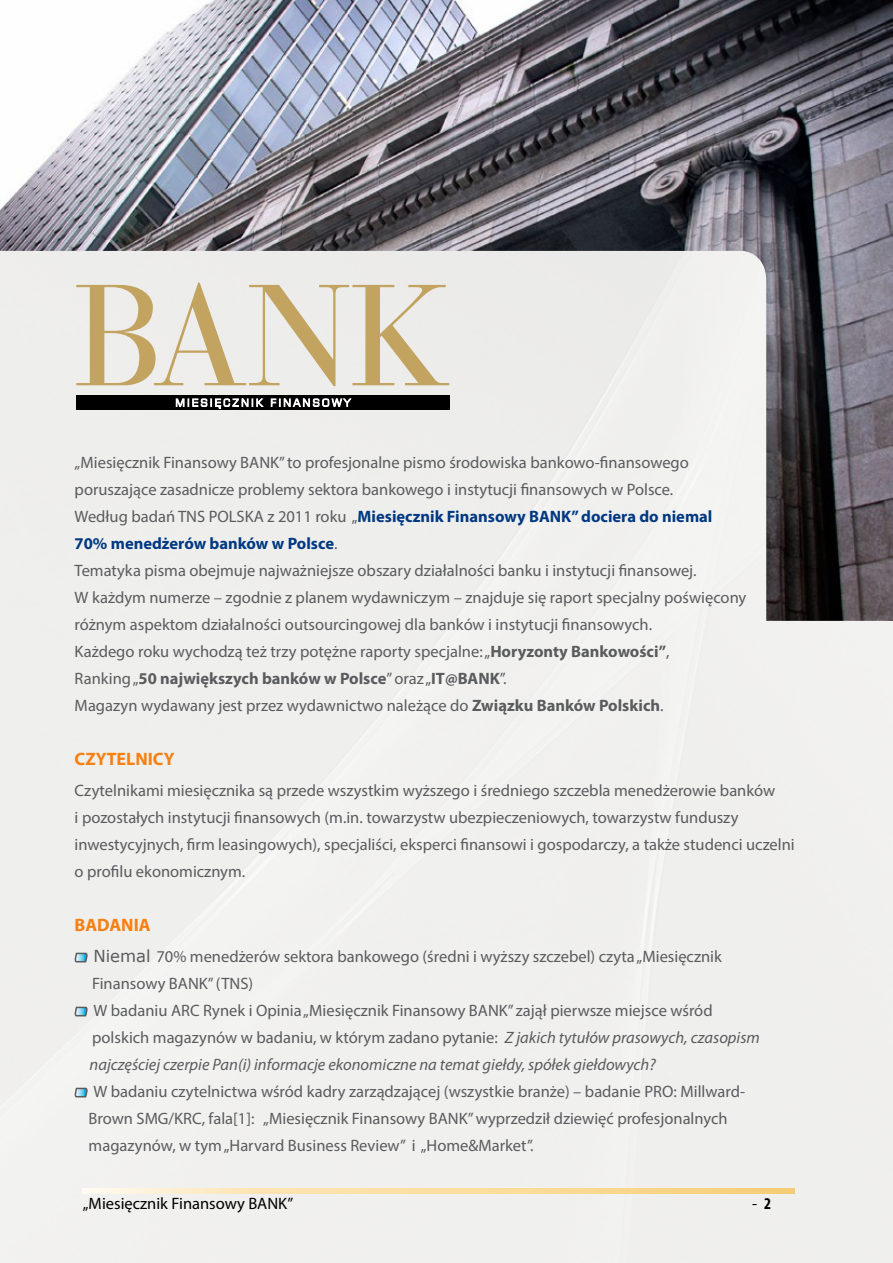
<style>
.page{position:relative;width:893px;height:1263px;background:#fff}
.page>*{position:absolute;margin:0;border:0;box-sizing:border-box;transform-origin:0 0}
.t1{font:700 18px "Myriad Pro";color:#f78012}
.t2{font:16.5px/27px "Myriad Pro";color:#5a5b5d}
.t3{font:16.5px "Myriad Pro";color:#000}
.s1{font-weight:700;color:#003882}
.s2{font-weight:700}
.s3{font-family:"Verdana"}
.s4{font-style:italic}
.s5{font-weight:700;font-stretch:condensed}
</style>
<div class="page">
<svg style="left:83px;top:1188px;width:711px;height:6px;background:#fadfa4"></svg>
<svg style="left:74px;top:952px;width:14px;height:11px"></svg>
<svg style="left:74px;top:1006px;width:14px;height:11px"></svg>
<svg style="left:74px;top:1087px;width:14px;height:11px"></svg>
<img style="left:0;top:0;width:893px;height:621px">
<div style="left:76px;top:396px;width:373px;height:14px;background:#000"></div>
<svg style="left:176px;top:399px;width:87px;height:10px"></svg>
<svg style="left:271px;top:399px;width:80px;height:8px"></svg>
<svg style="left:76px;top:283px;width:373px;height:103px;background:#e1d9c6"></svg>
<p class="t2" style="left:75px;top:449px;width:673px">„Miesięcznik Finansowy BANK” to profesjonalne pismo środowiska bankowo-finansowego poruszające zasadnicze problemy sektora bankowego i instytucji finansowych w Polsce.<br>Według badań TNS POLSKA z 2011 roku „<span class="s1">Miesięcznik Finansowy BANK” dociera do niemal 70% menedżerów banków w Polsce</span>.<br>Tematyka pisma obejmuje najważniejsze obszary działalności banku i instytucji finansowej.<br>W każdym numerze – zgodnie z planem wydawniczym – znajduje się raport specjalny poświęcony różnym aspektom działalności outsourcingowej dla banków i instytucji finansowych.<br>Każdego roku wychodzą też trzy potężne raporty specjalne: „<span class="s2">Horyzonty Bankowości”</span>,<br>Ranking „<span class="s2">50 największych banków w Polsce</span>” oraz „<span class="s2">IT@BANK</span>”.<br>Magazyn wydawany jest przez wydawnictwo należące do <span class="s2">Związku Banków Polskich</span>.</p>
<p class="t1" style="left:75px;top:747px;width:101px">CZYTELNICY</p>
<p class="t2" style="left:75px;top:777px;width:722px">Czytelnikami miesięcznika są przede wszystkim wyższego i średniego szczebla menedżerowie banków<br>i pozostałych instytucji finansowych (m.in. towarzystw ubezpieczeniowych, towarzystw funduszy inwestycyjnych, firm leasingowych), specjaliści, eksperci finansowi i gospodarczy, a także studenci uczelni o profilu ekonomicznym.</p>
<p class="t1" style="left:75px;top:913px;width:78px">BADANIA</p>
<p class="t2" style="left:90px;top:943px;width:672px"><span class="s3">Niemal</span> 70% menedżerów sektora bankowego (średni i wyższy szczebel) czyta „Miesięcznik Finansowy BANK” (TNS)<br>W badaniu ARC Rynek i Opinia „Miesięcznik Finansowy BANK” zajął pierwsze miejsce wśród polskich magazynów w badaniu, w którym zadano pytanie: <span class="s4">Z jakich tytułów prasowych, czasopism najczęściej czerpie Pan(i) informacje ekonomiczne na temat giełdy, spółek giełdowych?</span></p>
<p class="t2" style="left:89px;top:1078px;width:658px">W badaniu czytelnictwa wśród kadry zarządzającej (wszystkie branże) – badanie PRO: Millward-<br>Brown SMG/KRC, fala[1]: „Miesięcznik Finansowy BANK” wyprzedził dziewięć profesjonalnych magazynów, w tym „Harvard Business Review” i „Home&amp;Market”.</p>
<p class="t3" style="left:83px;top:1194px;width:212px">„Miesięcznik Finansowy BANK”</p>
<p class="t3" style="left:752px;top:1194px;width:21px">- <span class="s5">2</span></p>
</div>
